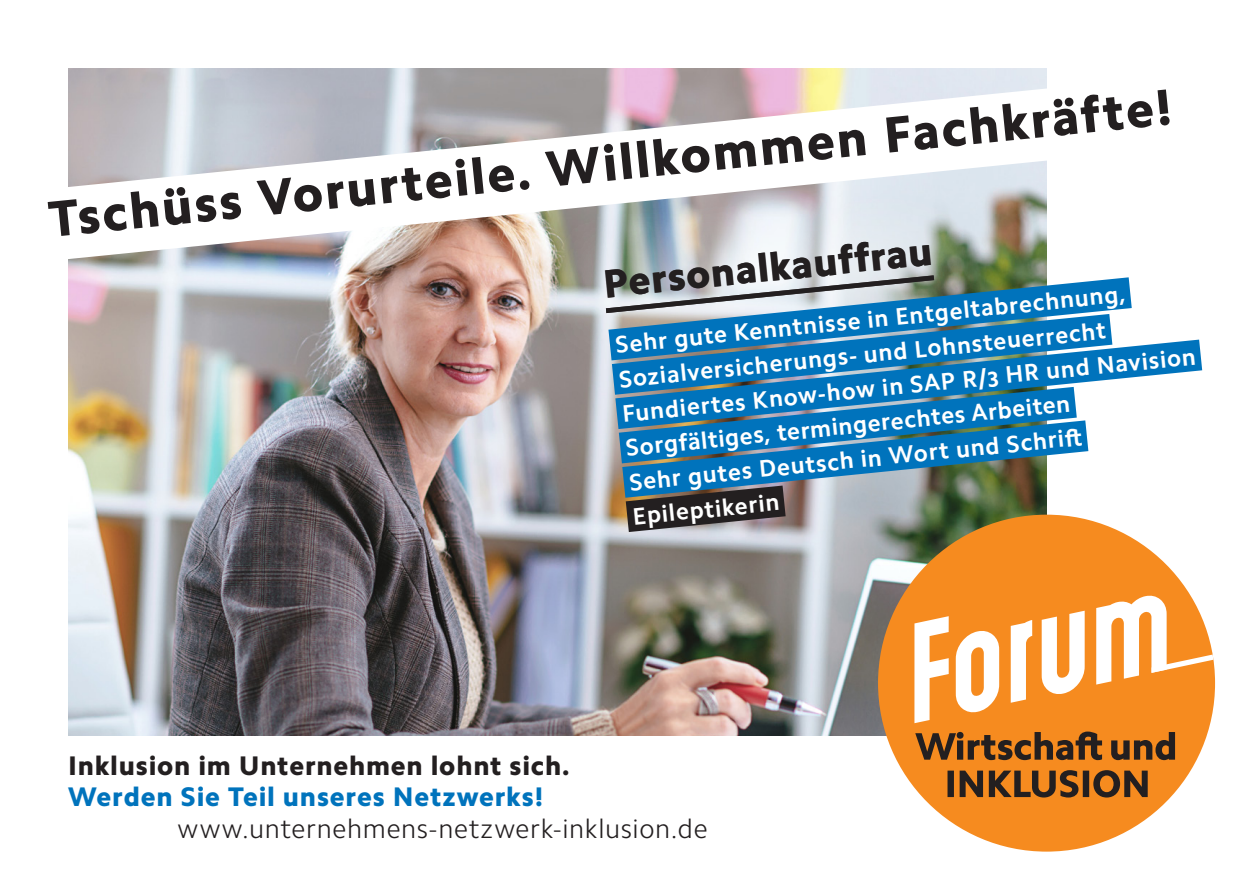
<style>
.page{position:relative;width:1259px;height:893px;background:#fff}
.page>*{position:absolute;margin:0;border:0;box-sizing:border-box;transform-origin:0 0}
.t1{font:800 51px "Camphor Pro";color:#231f20}
.t2{font:800 39.9px "Camphor Pro";color:#231f20}
.t3{font:300 27px "Camphor Pro";letter-spacing:.025em;color:#231f20}
.t4{font:800 27px "Camphor Pro";letter-spacing:.03em;color:#231f20}
.t5{font:800 27px "Camphor Pro";letter-spacing:.03em;color:#0073bc}
.t6{font:700 24px "Camphor Pro";color:#fff}
</style>
<div class="page">
<img style="left:68px;top:68px;width:978px;height:668px">
<svg style="left:68px;top:72px;width:979px;height:190px"></svg>
<div style="left:878px;top:515px;width:337px;height:337px;background:#f68b1f;border-radius:50%"></div>
<svg style="left:914px;top:595px;width:300px;height:128px"></svg>
<svg style="left:947px;top:770px;width:200px;height:27px"></svg>
<svg style="left:915px;top:731px;width:260px;height:29px"></svg>
<svg style="left:542px;top:180px;width:452px;height:196px"></svg>
<svg style="left:576px;top:259px;width:555px;height:120px"></svg>
<svg style="left:579px;top:296px;width:553px;height:117px;background:#619dc3"></svg>
<svg style="left:583px;top:321px;width:620px;height:126px"></svg>
<svg style="left:586px;top:368px;width:523px;height:114px;background:#2681ba"></svg>
<svg style="left:590px;top:402px;width:530px;height:114px;background:#4f8fb1"></svg>
<svg style="left:593px;top:467px;width:225px;height:83px;background:#697d8c"></svg>
<p class="t1" style="left:45px;top:192px;width:1130px;rotate:-6deg">Tschüss Vorurteile. Willkommen Fachkräfte!</p>
<p class="t2" style="left:601px;top:261px;width:332px;rotate:-6deg">Personalkauffrau</p>
<p class="t6" style="left:614px;top:332px;width:514px;rotate:-6deg">Sehr gute Kenntnisse in Entgeltabrechnung,</p>
<p class="t6" style="left:617px;top:366px;width:491px;rotate:-6deg">Sozialversicherungs- und Lohnsteuerrecht</p>
<p class="t6" style="left:621px;top:401px;width:578px;rotate:-6deg">Fundiertes Know-how in SAP R/3 HR und Navision</p>
<p class="t6" style="left:624px;top:435px;width:448px;rotate:-6deg">Sorgfältiges, termingerechtes Arbeiten</p>
<p class="t6" style="left:628px;top:469px;width:449px;rotate:-6deg">Sehr gutes Deutsch in Wort und Schrift</p>
<p class="t6" style="left:631px;top:503px;width:149px;rotate:-6deg">Epileptikerin</p>
<p class="t4" style="left:68px;top:749px;width:503px">Inklusion im Unternehmen lohnt sich.</p>
<p class="t5" style="left:68px;top:781px;width:476px">Werden Sie Teil unseres Netzwerks!</p>
<p class="t3" style="left:177px;top:812px;width:531px">www.unternehmens-netzwerk-inklusion.de</p>
</div>
